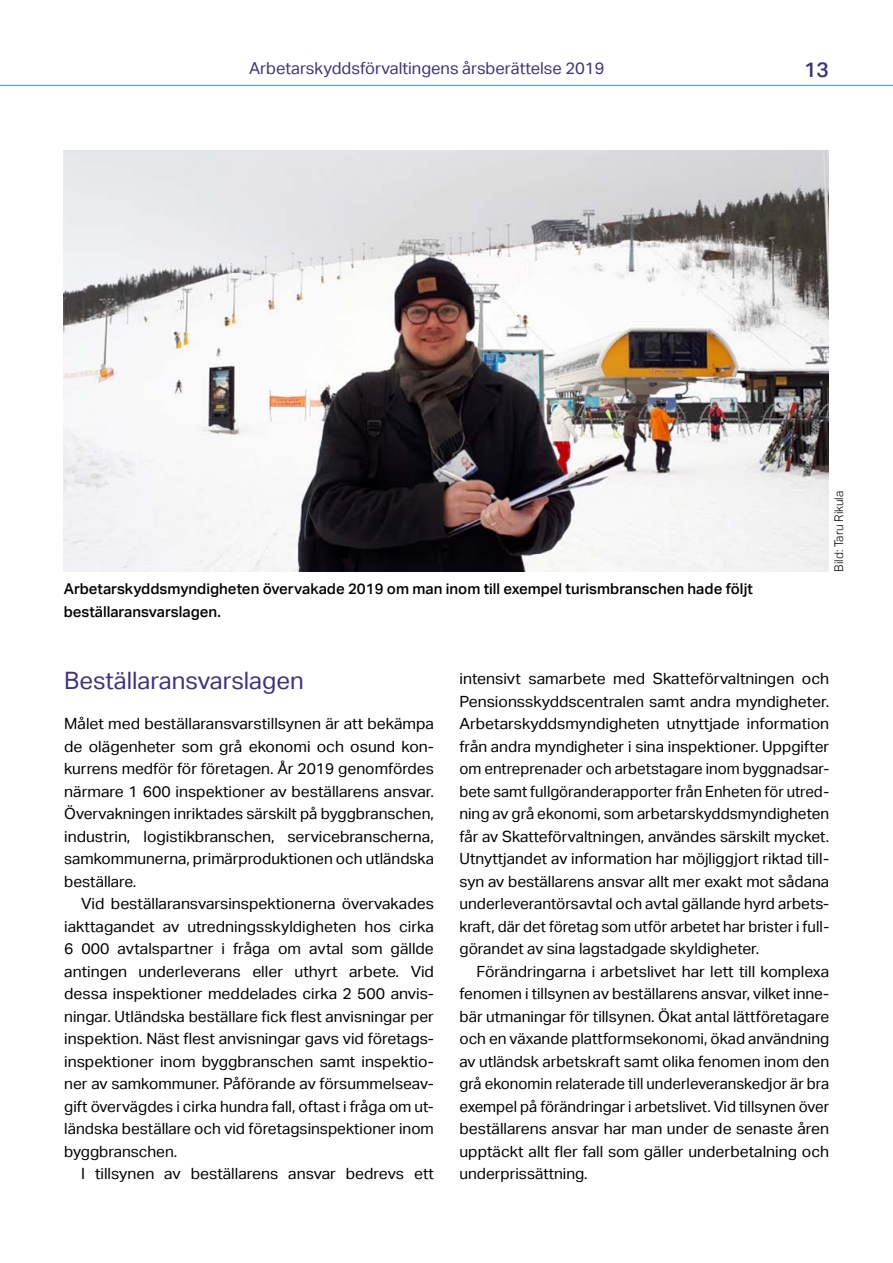
<style>
.page{position:relative;width:893px;height:1263px;background:#fff}
.page>*{position:absolute;margin:0;border:0;box-sizing:border-box;transform-origin:0 0}
.Väliotsikko{font:24px "Aktiv Grotesk";color:#41317e}
.t1{font:500 21px "Aktiv Grotesk";color:#41317e}
.t2{font:16.5px "Aktiv Grotesk";color:#41317e}
.Leipis{font:15.45px/22.5px "Aktiv Grotesk";color:#000;text-align:justify}
.Alkuleipis{font:15.45px/22.5px "Aktiv Grotesk";color:#000;text-align:justify}
.Kuvateksti{font:500 15px/22.5px "Aktiv Grotesk";color:#000}
.Kuvaaja{font:300 12px "Aktiv Grotesk";color:#000}
</style>
<div class="page">
<hr style="left:0;top:85px;width:893px;height:1px;background:#3c9bd6">
<img style="left:64px;top:151px;width:765px;height:421px">
<p class="t2" style="left:249px;top:59px;width:357px">Arbetarskyddsförvaltingens årsberättelse 2019</p>
<h2 class="t1" style="left:804px;top:58px;width:26px">13</h2>
<p class="Kuvateksti" style="left:64px;top:578px;width:691px">Arbetarskyddsmyndigheten övervakade 2019 om man inom till exempel turismbranschen hade följt beställaransvarslagen.</p>
<p class="Kuvaaja" style="left:832px;top:572px;width:82px;rotate:-90deg">Bild: Taru Rikula</p>
<h3 class="Väliotsikko" style="left:64px;top:667px;width:241px">Beställaransvarslagen</h3>
<p class="Alkuleipis" style="left:64px;top:712px;width:371px">Målet med beställaransvarstillsynen är att bekämpa de olägenheter som grå ekonomi och osund kon&shy;kurrens medför för företagen. År 2019 genomfördes närmare 1 600 inspektioner av beställarens ansvar.<br>Övervakningen inriktades särskilt på byggbranschen, industrin, logistikbranschen, servicebranscherna, samkommunerna, primärproduktionen och utländska beställare.</p>
<p class="Leipis" style="left:64px;top:892px;width:371px;text-align:left;text-indent:17px">Vid beställaransvarsinspektionerna övervakades iakttagandet av utredningsskyldigheten hos cirka 6 000 avtalspartner i fråga om avtal som gällde antingen underleverans eller uthyrt arbete. Vid dessa inspektioner meddelades cirka 2 500 anvis&shy;ningar. Utländska beställare fick flest anvisningar per inspektion. Näst flest anvisningar gavs vid företags&shy;inspektioner inom byggbranschen samt inspektio&shy;ner av samkommuner. Påförande av försummelseav&shy;gift övervägdes i cirka hundra fall, oftast i fråga om ut-- ländska beställare och vid företagsinspektioner inom byggbranschen.</p>
<p class="Leipis" style="left:81px;top:1162px;width:354px">I tillsynen av beställarens ansvar bedrevs ett</p>
<p class="Leipis" style="left:459px;top:667px;width:371px">intensivt samarbete med Skatteförvaltningen och Pensionsskyddscentralen samt andra myndigheter.<br>Arbetarskyddsmyndigheten utnyttjade information från andra myndigheter i sina inspektioner. Uppgifter om entreprenader och arbetstagare inom byggnadsar&shy;bete samt fullgöranderapporter från Enheten för utred&shy;ning av grå ekonomi, som arbetarskyddsmyndigheten får av Skatteförvaltningen, användes särskilt mycket.<br>Utnyttjandet av information har möjliggjort riktad till&shy;syn av beställarens ansvar allt mer exakt mot sådana underleverantörsavtal och avtal gällande hyrd arbets&shy;kraft, där det företag som utför arbetet har brister i full&shy;görandet av sina lagstadgade skyldigheter.</p>
<p class="Leipis" style="left:459px;top:960px;width:371px;text-indent:17px">Förändringarna i arbetslivet har lett till komplexa fenomen i tillsynen av beställarens ansvar, vilket inne&shy;bär utmaningar för tillsynen. Ökat antal lättföretagare och en växande plattformsekonomi, ökad användning av utländsk arbetskraft samt olika fenomen inom den grå ekonomin relaterade till underleveranskedjor är bra exempel på förändringar i arbetslivet. Vid tillsynen över beställarens ansvar har man under de senaste åren upptäckt allt fler fall som gäller underbetalning och underprissättning.</p>
</div>
